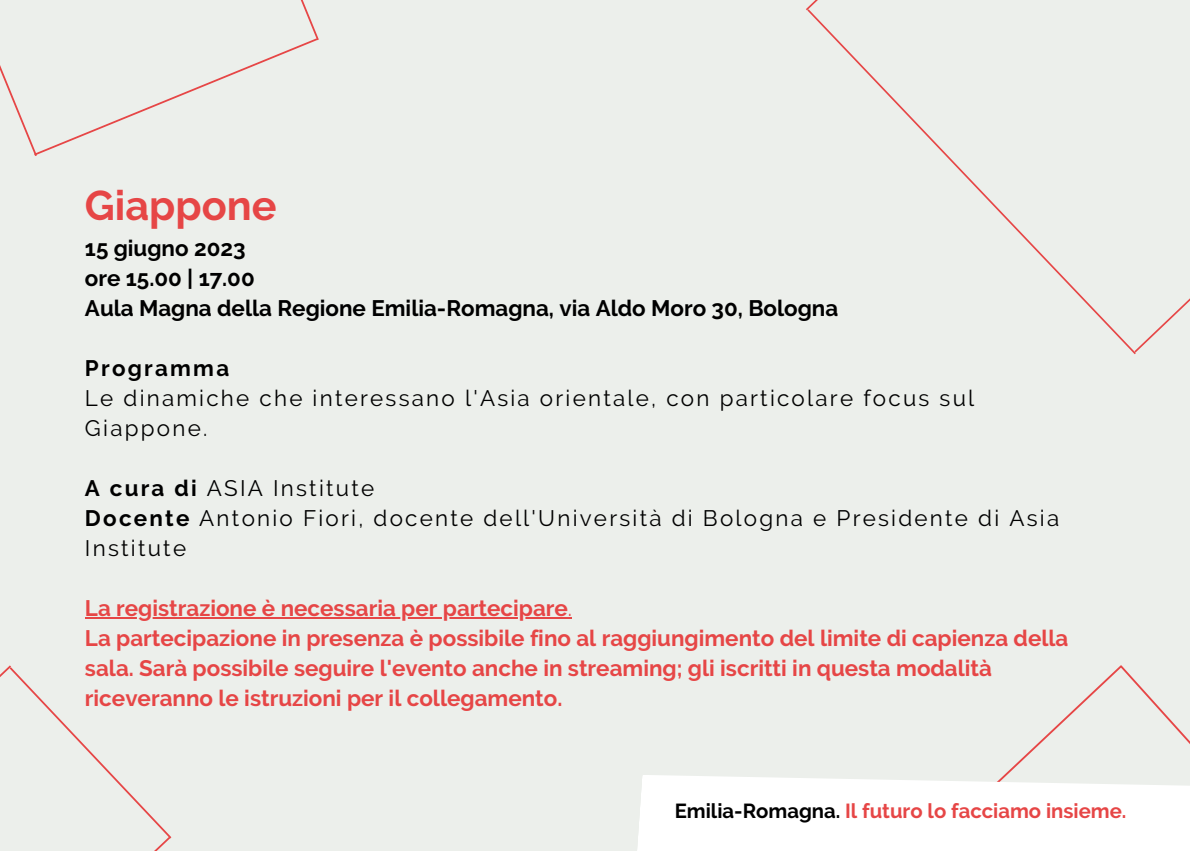
<style>
.page{position:relative;width:1190px;height:851px;background:#fff}
.page>*{position:absolute;margin:0;border:0;box-sizing:border-box;transform-origin:0 0}
.t1{font:700 41.4px "Raleway";color:#e64646}
.t2{font:700 22.4px/30px "Raleway";color:#e64646}
.t3{font:22.4px/30px "Raleway";letter-spacing:.1em;color:#000}
.t4{font:700 22.4px/30px "Raleway";color:#000}
.t5{font:700 22.4px "Raleway";letter-spacing:.1em;color:#000}
.t6{font:700 20.2px "Raleway";color:#e64646}
.s1{font-weight:700}
.s2{font-weight:400}
.s3{color:#000}
</style>
<div class="page">
<div style="left:0;top:0;width:1190px;height:850px;background:#ecefeb"></div>
<hr style="left:85px;top:617px;width:483px;height:2px;background:#e64646">
<svg style="left:809px;top:12px;width:326px;height:343px"></svg>
<svg style="left:806px;top:0;width:12px;height:12px"></svg>
<svg style="left:1133px;top:22px;width:57px;height:332px"></svg>
<svg style="left:0;top:0;width:319px;height:156px"></svg>
<svg style="left:1005px;top:668px;width:113px;height:106px"></svg>
<svg style="left:1118px;top:665px;width:72px;height:79px"></svg>
<svg style="left:0;top:665px;width:172px;height:185px"></svg>
<svg style="left:637px;top:775px;width:553px;height:75px;fill:#fff"></svg>
<h1 class="t1" style="left:85px;top:181px;width:193px">Giappone</h1>
<p class="t4" style="left:85px;top:233px;width:755px">15 giugno 2023<br>ore 15.00 | 17.00<br>Aula Magna della Regione Emilia-Romagna, via Aldo Moro 30, Bologna</p>
<p class="t5" style="left:85px;top:355px;width:146px">Programma</p>
<p class="t3" style="left:85px;top:383px;width:891px">Le dinamiche che interessano l'Asia orientale, con particolare focus sul<br>Giappone.</p>
<p class="t3" style="left:85px;top:473px;width:976px"><span class="s1">A cura di</span> ASIA Institute<br><span class="s1">Docente</span> Antonio Fiori, docente dell'Università di Bologna e Presidente di Asia<br>Institute</p>
<p class="t2" style="left:85px;top:593px;width:985px">La registrazione è necessaria per partecipare<span class="s2">.<br></span>La partecipazione in presenza è possibile fino al raggiungimento del limite di capienza della sala. Sarà possibile seguire l'evento anche in streaming; gli iscritti in questa modalità riceveranno le istruzioni per il collegamento.</p>
<p class="t6" style="left:675px;top:799px;width:453px"><span class="s3">Emilia-Romagna.</span> Il futuro lo facciamo insieme.</p>
</div>
